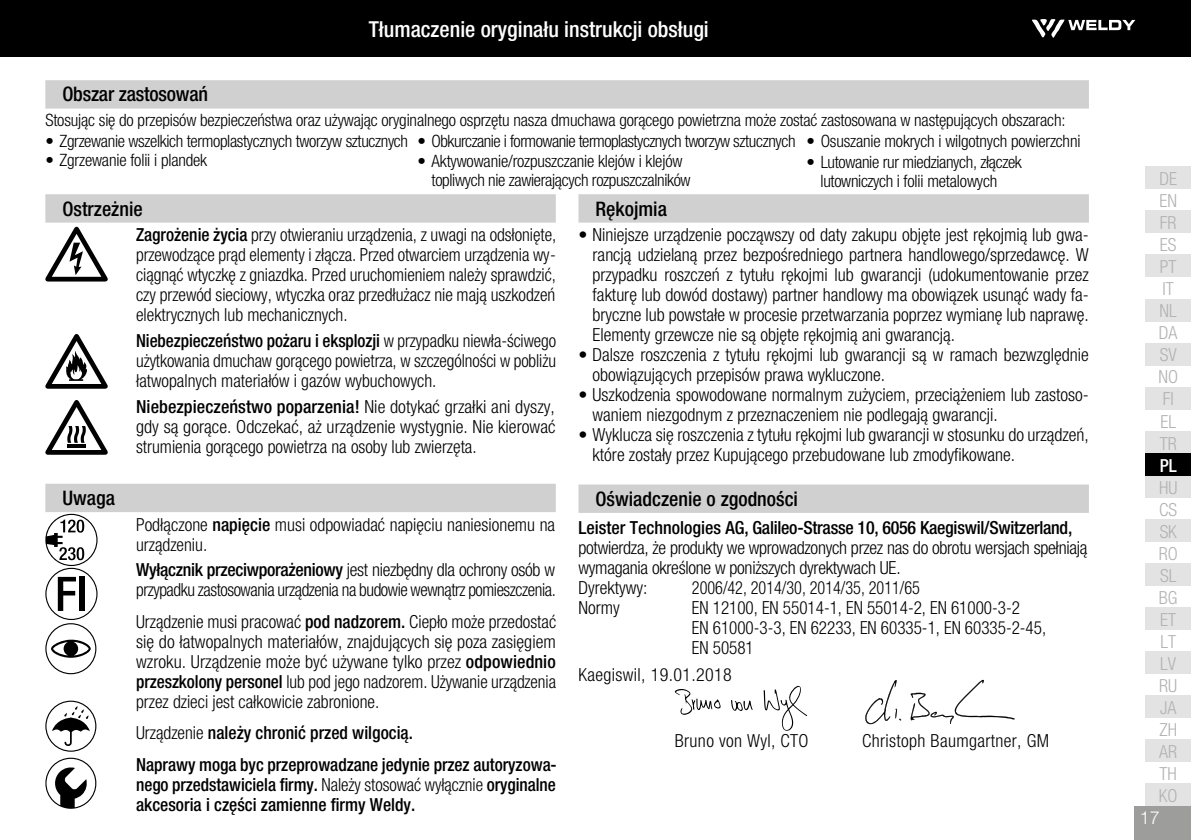
<style>
.page{position:relative;width:1191px;height:840px;background:#fff}
.page>*{position:absolute;margin:0;border:0;box-sizing:border-box;transform-origin:0 0}
.t1{font:500 condensed 22px "Helvetica Neue LTW1 G";color:#fff}
.t2{font:500 condensed 20px "Helvetica Neue LTW1 G";color:#000}
.t3{font:300 condensed 18px/20px "Helvetica Neue LTW1 G";color:#000}
.t4{font:300 condensed 18px/20px "Helvetica Neue LTW1 G";color:#000;text-align:justify;scale:.96 1}
.t5{font:500 condensed 18px/31.4px "Helvetica Neue LTW1 G";color:#000}
.t6{font:300 condensed 18px/20px "Helvetica Neue LTW1 G";letter-spacing:-.025em;color:#000}
.t7{font:500 condensed 18px/20px "Helvetica Neue LTW1 G";color:#000;scale:.96 1}
.t8{font:300 condensed 18px/20px "Helvetica Neue LTW1 G";color:#000;scale:.95 1}
.t9{font:300 condensed 18px "Helvetica Neue LTW1 G";letter-spacing:.02em;color:#000}
.t10{font:300 condensed 18px/22px "Helvetica Neue LTW1 G";color:#b3b2b2}
.t11{font:300 condensed 18px "Helvetica Neue LTW1 G";color:#000;scale:.9 1}
.t12{font:300 18px "Helvetica Neue LTW1 G";color:#fff}
.t13{font:500 condensed 18px "Helvetica Neue LTW1 G";color:#fff}
.t14{font:300 condensed 17px/19px "Helvetica Neue LTW1 G";letter-spacing:-.01em;color:#000}
.s1{font-weight:500}
.s2{font-weight:300}
</style>
<div class="page">
<div style="left:0;top:0;width:1191px;height:57px;background:#000"></div>
<div style="left:1134px;top:805px;width:57px;height:34px;background:#9d9d9c"></div>
<svg style="left:1032px;top:19px;width:103px;height:19px"></svg>
<div style="left:1145px;top:167px;width:46px;height:22px;background:#e3e3e3"></div>
<div style="left:1145px;top:211px;width:46px;height:22px;background:#e3e3e3"></div>
<div style="left:1145px;top:255px;width:46px;height:22px;background:#e3e3e3"></div>
<div style="left:1145px;top:299px;width:46px;height:22px;background:#e3e3e3"></div>
<div style="left:1145px;top:343px;width:46px;height:22px;background:#e3e3e3"></div>
<div style="left:1145px;top:387px;width:46px;height:22px;background:#e3e3e3"></div>
<div style="left:1145px;top:431px;width:46px;height:22px;background:#e3e3e3"></div>
<div style="left:1145px;top:475px;width:46px;height:22px;background:#e3e3e3"></div>
<div style="left:1145px;top:519px;width:46px;height:22px;background:#e3e3e3"></div>
<div style="left:1145px;top:563px;width:46px;height:22px;background:#e3e3e3"></div>
<div style="left:1145px;top:607px;width:46px;height:22px;background:#e3e3e3"></div>
<div style="left:1145px;top:651px;width:46px;height:22px;background:#e3e3e3"></div>
<div style="left:1145px;top:695px;width:46px;height:22px;background:#e3e3e3"></div>
<div style="left:1145px;top:739px;width:46px;height:22px;background:#e3e3e3"></div>
<div style="left:45px;top:194px;width:511px;height:28px;background:#d0d0d0"></div>
<div style="left:45px;top:483px;width:511px;height:29px;background:#d0d0d0"></div>
<svg style="left:45px;top:226px;width:63px;height:55px"></svg>
<svg style="left:45px;top:334px;width:63px;height:54px"></svg>
<svg style="left:45px;top:400px;width:63px;height:54px"></svg>
<div style="left:578px;top:194px;width:511px;height:28px;background:#d0d0d0"></div>
<div style="left:578px;top:484px;width:511px;height:28px;background:#d0d0d0"></div>
<svg style="left:45px;top:700px;width:51px;height:51px"></svg>
<svg style="left:45px;top:757px;width:52px;height:51px"></svg>
<svg style="left:674px;top:689px;width:47px;height:25px"></svg>
<svg style="left:763px;top:685px;width:44px;height:46px"></svg>
<svg style="left:731px;top:700px;width:21px;height:11px"></svg>
<div style="left:45px;top:80px;width:1044px;height:28px;background:#d0d0d0"></div>
<svg style="left:45px;top:513px;width:53px;height:161px"></svg>
<svg style="left:865px;top:680px;width:36px;height:44px"></svg>
<svg style="left:910px;top:679px;width:104px;height:44px"></svg>
<div style="left:1145px;top:783px;width:46px;height:22px;background:#e3e3e3"></div>
<div style="left:1145px;top:453px;width:46px;height:22px;background:#000"></div>
<p class="t1" style="left:369px;top:16px;width:341px">Tłumaczenie oryginału instrukcji obsługi</p>
<p class="t2" style="left:62px;top:82px;width:147px">Obszar zastosowań</p>
<p class="t14" style="left:45px;top:111px;width:1021px">Stosując się do przepisów bezpieczeństwa oraz używając oryginalnego osprzętu nasza dmuchawa gorącego powietrzna może zostać zastosowana w następujących obszarach:</p>
<p class="t14" style="left:45px;top:131px;width:1036px">• Zgrzewanie wszelkich termoplastycznych tworzyw sztucznych • Obkurczanie i formowanie termoplastycznych tworzyw sztucznych • Osuszanie mokrych i wilgotnych powierzchni</p>
<p class="t14" style="left:45px;top:151px;width:163px">• Zgrzewanie folii i plandek</p>
<p class="t14" style="left:431px;top:151px;width:260px;text-indent:-14px">• Aktywowanie/rozpuszczanie klejów i klejów topliwych nie zawierających rozpuszczalników</p>
<p class="t14" style="left:820px;top:153px;width:203px;text-indent:-14px">• Lutowanie rur miedzianych, złączek lutowniczych i folii metalowych</p>
<p class="t2" style="left:62px;top:196px;width:82px">Ostrzeżnie</p>
<p class="t3" style="left:136px;top:225px;width:422px;text-align:justify"><span class="s1">Zagrożenie życia</span> przy otwieraniu urządzenia, z uwagi na odsłonięte, przewodzące prąd elementy i złącza. Przed otwarciem urządzenia wy&shy;ciągnąć wtyczkę z gniazdka. Przed uruchomieniem należy sprawdzić, czy przewód sieciowy, wtyczka oraz przedłużacz nie mają uszkodzeń elektrycznych lub mechanicznych.</p>
<p class="t4" style="left:136px;top:330px;width:439px"><span class="s1">Niebezpieczeństwo pożaru i eksplozji</span> w przypadku niewła-ściwego użytkowania dmuchaw gorącego powietrza, w szczególności w pobliżu łatwopalnych materiałów i gazów wybuchowych.</p>
<p class="t3" style="left:136px;top:396px;width:421px;text-align:justify"><span class="s1">Niebezpieczeństwo poparzenia!</span> Nie dotykać grzałki ani dyszy, gdy są gorące. Odczekać, aż urządzenie wystygnie. Nie kierować strumienia gorącego powietrza na osoby lub zwierzęta.</p>
<p class="t2" style="left:62px;top:485px;width:54px">Uwaga</p>
<p class="t3" style="left:136px;top:514px;width:420px">Podłączone <span class="s1">napięcie</span> musi odpowiadać napięciu naniesionemu na urządzeniu.</p>
<p class="t6" style="left:136px;top:560px;width:421px"><span class="s1">Wyłącznik przeciwporażeniowy</span> jest niezbędny dla ochrony osób w przypadku zastosowania urządzenia na budowie wewnątrz pomieszczenia.</p>
<p class="t3" style="left:136px;top:611px;width:421px;text-align:justify">Urządzenie musi pracować <span class="s1">pod nadzorem.</span> Ciepło może przedostać się do łatwopalnych materiałów, znajdujących się poza zasięgiem wzroku. Urządzenie może być używane tylko przez <span class="s1">odpowiednio przeszkolony personel</span> lub pod jego nadzorem. Używanie urządzenia przez dzieci jest całkowicie zabronione.</p>
<p class="t5" style="left:136px;top:716px;width:422px"><span class="s2">Urządzenie</span> należy chronić przed wilgocią.<br>Naprawy moga byc przeprowadzane jedynie przez autoryzowa-</p>
<p class="t7" style="left:136px;top:773px;width:439px">nego przedstawiciela firmy. <span class="s2">Należy stosować wyłącznie</span> oryginalne akcesoria i części zamienne firmy Weldy.</p>
<p class="t2" style="left:595px;top:196px;width:73px">Rękojmia</p>
<p class="t3" style="left:592px;top:225px;width:498px;text-align:justify;text-indent:-14px">• Niniejsze urządzenie począwszy od daty zakupu objęte jest rękojmią lub gwa&shy;rancją udzielaną przez bezpośredniego partnera handlowego/sprzedawcę. W przypadku roszczeń z tytułu rękojmi lub gwarancji (udokumentowanie przez fakturę lub dowód dostawy) partner handlowy ma obowiązek usunąć wady fa&shy;bryczne lub powstałe w procesie przetwarzania poprzez wymianę lub naprawę.<br>Elementy grzewcze nie są objęte rękojmią ani gwarancją.</p>
<p class="t3" style="left:592px;top:345px;width:498px;text-indent:-14px">• Dalsze roszczenia z tytułu rękojmi lub gwarancji są w ramach bezwzględnie obowiązujących przepisów prawa wykluczone.</p>
<p class="t3" style="left:592px;top:385px;width:498px;text-indent:-14px">• Uszkodzenia spowodowane normalnym zużyciem, przeciążeniem lub zastoso&shy;waniem niezgodnym z przeznaczeniem nie podlegają gwarancji.</p>
<p class="t3" style="left:592px;top:425px;width:498px;text-indent:-14px">• Wyklucza się roszczenia z tytułu rękojmi lub gwarancji w stosunku do urządzeń, które zostały przez Kupującego przebudowane lub zmodyfikowane.</p>
<p class="t2" style="left:595px;top:486px;width:204px">Oświadczenie o zgodności</p>
<p class="t5" style="left:578px;top:511px;width:495px">Leister Technologies AG, Galileo-Strasse 10, 6056 Kaegiswil/Switzerland,</p>
<p class="t3" style="left:578px;top:537px;width:510px">potwierdza, że produkty we wprowadzonych przez nas do obrotu wersjach spełniają wymagania określone w poniższych dyrektywach UE.<br>Dyrektywy:</p>
<p class="t11" style="left:692px;top:576px;width:255px">2006/42, 2014/30, 2014/35, 2011/65</p>
<p class="t3" style="left:578px;top:597px;width:43px">Normy</p>
<p class="t8" style="left:692px;top:597px;width:374px">EN 12100, EN 55014-1, EN 55014-2, EN 61000-3-2<br>EN 61000-3-3, EN 62233, EN 60335-1, EN 60335-2-45,<br>EN 50581</p>
<p class="t9" style="left:578px;top:663px;width:155px">Kaegiswil, 19.01.2018</p>
<p class="t9" style="left:675px;top:729px;width:135px">Bruno von Wyl, CTO</p>
<p class="t9" style="left:862px;top:729px;width:188px">Christoph Baumgartner, GM</p>
<p class="t10" style="left:1158px;top:168px;width:21px">DE<br>EN<br>FR<br>ES<br>PT<br>IT<br>NL<br>DA<br>SV<br>NO<br>FI<br>EL<br>TR</p>
<p class="t13" style="left:1159px;top:454px;width:18px">PL</p>
<p class="t10" style="left:1158px;top:476px;width:21px;text-align:justify">HU CS SK RO SL BG ET LT LV RU JA ZH AR TH KO</p>
<p class="t12" style="left:1140px;top:806px;width:22px">17</p>
</div>
